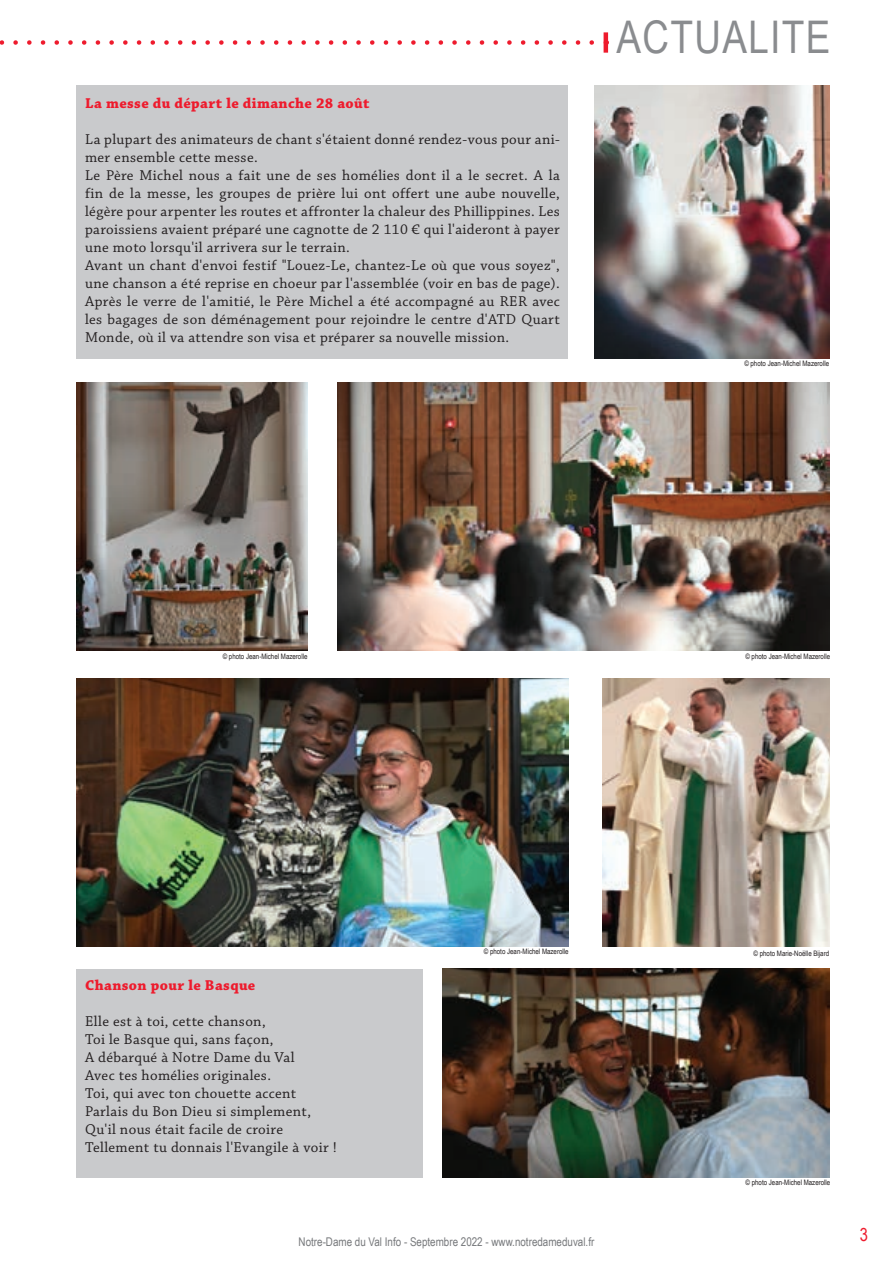
<style>
.page{position:relative;width:893px;height:1263px;background:#fff}
.page>*{position:absolute;margin:0;border:0;box-sizing:border-box;transform-origin:0 0}
.t1{font:45px "Arial Narrow";letter-spacing:.03em;color:#8a8c8f}
.t2{font:18px "Arial Narrow";color:#ee1b2d}
.t3{font:15px/18px "Chaparral Pro";letter-spacing:.025em;color:#231f20}
.t4{font:700 15px "Chaparral Pro";letter-spacing:.025em;color:#ee1b2d}
.t5{font:12px "Arial Narrow";color:#76787b}
.t6{font:7.5px "Arial Narrow";color:#231f20}
</style>
<div class="page">
<svg style="left:0;top:40px;width:594px;height:5px"></svg>
<hr style="left:604px;top:32px;width:4px;height:21px;background:#ee1b2d">
<img style="left:337px;top:383px;width:492px;height:268px">
<img style="left:594px;top:85px;width:235px;height:273px">
<img style="left:77px;top:678px;width:491px;height:268px">
<img style="left:77px;top:383px;width:231px;height:268px">
<img style="left:602px;top:679px;width:227px;height:268px">
<img style="left:442px;top:969px;width:387px;height:208px">
<div style="left:77px;top:85px;width:491px;height:273px;background:#c9cacc"></div>
<div style="left:77px;top:969px;width:346px;height:208px;background:#c9cacc"></div>
<p class="t4" style="left:85px;top:94px;width:286px">La messe du départ le dimanche 28 août</p>
<p class="t3" style="left:85px;top:131px;width:476px">La plupart des animateurs de chant s'étaient donné rendez-vous pour ani&shy;mer ensemble cette messe.<br>Le Père Michel nous a fait une de ses homélies dont il a le secret. A la fin de la messe, les groupes de prière lui ont offert une aube nouvelle, légère pour arpenter les routes et affronter la chaleur des Phillippines. Les paroissiens avaient préparé une cagnotte de 2 110 € qui l'aideront à payer une moto lorsqu'il arrivera sur le terrain.<br>Avant un chant d'envoi festif "Louez-Le, chantez-Le où que vous soyez", une chanson a été reprise en choeur par l'assemblée (voir en bas de page).<br>Après le verre de l'amitié, le Père Michel a été accompagné au RER avec les bagages de son déménagement pour rejoindre le centre d'ATD Quart Monde, où il va attendre son visa et préparer sa nouvelle mission.</p>
<h1 class="t1" style="left:617px;top:4px;width:215px">ACTUALITE</h1>
<p class="t6" style="left:744px;top:358px;width:86px">© photo Jean-Michel Mazerolle</p>
<p class="t6" style="left:223px;top:650px;width:86px">© photo Jean-Michel Mazerolle</p>
<p class="t6" style="left:745px;top:651px;width:86px">© photo Jean-Michel Mazerolle</p>
<p class="t4" style="left:85px;top:976px;width:172px">Chanson pour le Basque</p>
<p class="t3" style="left:85px;top:1013px;width:253px">Elle est à toi, cette chanson,<br>Toi le Basque qui, sans façon,<br>A débarqué à Notre Dame du Val<br>Avec tes homélies originales.<br>Toi, qui avec ton chouette accent<br>Parlais du Bon Dieu si simplement,<br>Qu'il nous était facile de croire<br>Tellement tu donnais l'Evangile à voir !</p>
<p class="t6" style="left:484px;top:946px;width:86px">© photo Jean-Michel Mazerolle</p>
<p class="t5" style="left:299px;top:1233px;width:297px">Notre-Dame du Val Info - Septembre 2022 - www.notredameduval.fr</p>
<p class="t6" style="left:753px;top:948px;width:77px">© photo Marie-Noëlle Bijard</p>
<p class="t6" style="left:745px;top:1177px;width:86px">© photo Jean-Michel Mazerolle</p>
<p class="t2" style="left:860px;top:1221px;width:10px">3</p>
</div>
